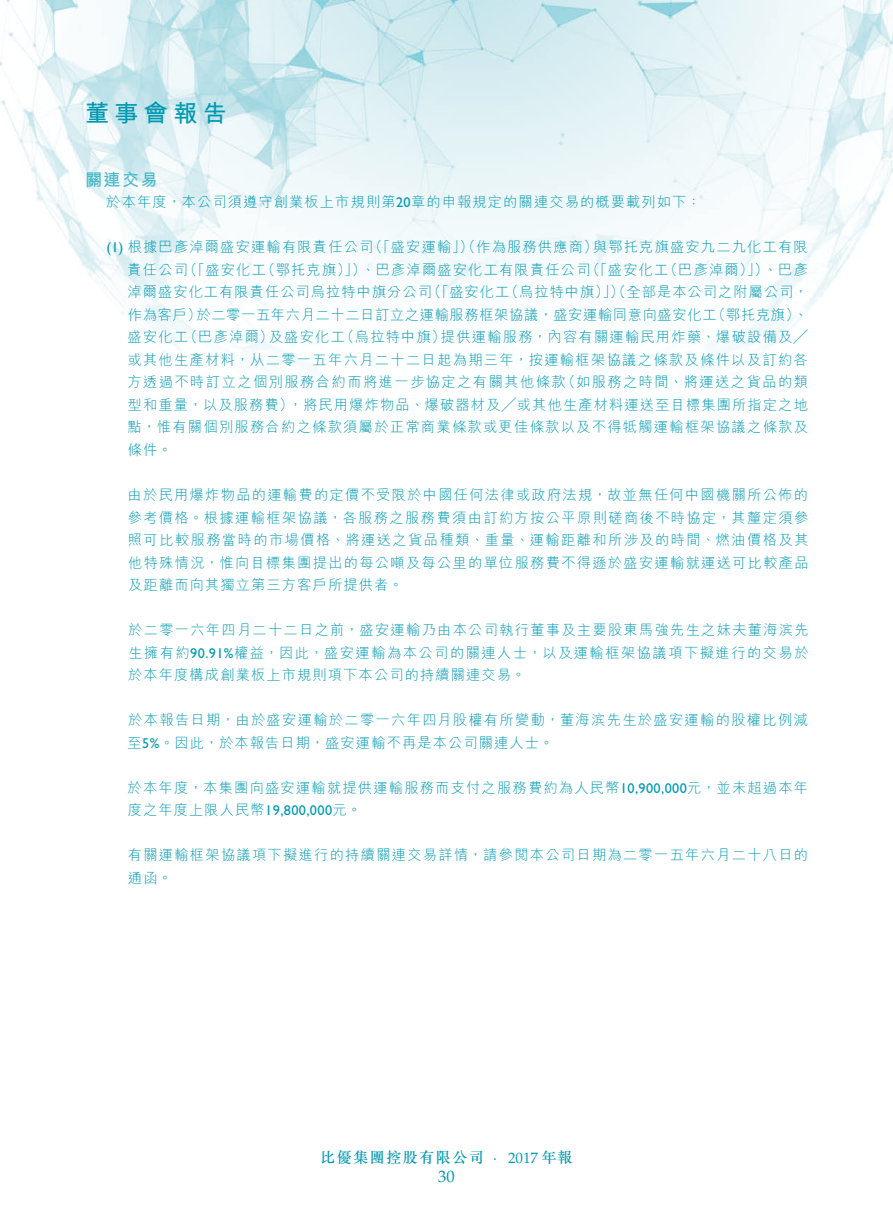
<style>
.page{position:relative;width:893px;height:1212px;background:#fff}
.page>*{position:absolute;margin:0;border:0;box-sizing:border-box;transform-origin:0 0}
.t1{font:700 24px "M Hei HK";letter-spacing:.23em;color:#0099b1}
.t2{font:700 17.25px "M Hei HK";color:#45b9cb}
.t3{font:16.5px "Palatino LT Std";color:#0099b1}
.t4{font:500 15px "M Sung HK";letter-spacing:.1em;color:#0099b1}
.t5{font:15px "Palatino LT Std";color:#0099b1}
.t6{font:300 14.25px/22.5px "M Hei HK";letter-spacing:.085em;color:#0099b1}
.t7{font:300 14.25px "M Hei HK";letter-spacing:.045em;color:#0099b1}
.s1{font-family:"Gill Sans Std";font-weight:400}
.s2{font-family:"M Sung HK";font-weight:500}
</style>
<div class="page">
<img style="left:0;top:0;width:893px;height:376px">
<h1 class="t1" style="left:85px;top:95px;width:143px">董事會報告</h1>
<p class="t2" style="left:85px;top:167px;width:75px">關連交易</p>
<p class="t6" style="left:106px;top:190px;width:596px">於本年度，本公司須遵守創業板上市規則第<span class="s1">20</span>章的申報規定的關連交易的概要載列如下：</p>
<p class="t6" style="left:593px;top:235px;width:216px">與鄂托克旗盛安九二九化工有限</p>
<p class="t6" style="left:369px;top:235px;width:231px">（「盛安運輸」）（作為服務供應商）</p>
<p class="t6" style="left:106px;top:235px;width:269px"><span class="s1">)1(</span> 根據巴彥淖爾盛安運輸有限責任公司</p>
<p class="t6" style="left:183px;top:258px;width:84px">（「盛安化工</p>
<p class="t6" style="left:261px;top:258px;width:331px">（鄂托克旗）」）、巴彥淖爾盛安化工有限責任公司</p>
<p class="t6" style="left:586px;top:258px;width:84px">（「盛安化工</p>
<p class="t6" style="left:664px;top:258px;width:146px">（巴彥淖爾）」）、巴彥</p>
<p class="t6" style="left:127px;top:258px;width:62px">責任公司</p>
<p class="t6" style="left:427px;top:280px;width:84px">（「盛安化工</p>
<p class="t6" style="left:504px;top:280px;width:305px">（烏拉特中旗）」）（全部是本公司之附屬公司，</p>
<p class="t6" style="left:128px;top:280px;width:306px">淖爾盛安化工有限責任公司烏拉特中旗分公司</p>
<p class="t6" style="left:128px;top:303px;width:75px">作為客戶）</p>
<p class="t6" style="left:712px;top:303px;width:98px">（鄂托克旗、(</p>
<p class="t7" style="left:196px;top:305px;width:522px">於二零一五年六月二十二日訂立之運輸服務框架協議，盛安運輸同意向盛安化工</p>
<p class="t6" style="left:441px;top:325px;width:368px">提供運輸服務，內容有關運輸民用炸藥、爆破設備及╱</p>
<p class="t6" style="left:184px;top:325px;width:91px">（巴彥淖爾）</p>
<p class="t6" style="left:340px;top:325px;width:107px">（烏拉特中旗）</p>
<p class="t6" style="left:128px;top:325px;width:62px">盛安化工</p>
<p class="t6" style="left:127px;top:348px;width:682px">或其他生產材料，从二零一五年六月二十二日起為期三年，按運輸框架協議之條款及條件以及訂約各</p>
<p class="t6" style="left:561px;top:370px;width:248px">（如服務之時間、將運送之貨品的類</p>
<p class="t6" style="left:269px;top:325px;width:78px">及盛安化工</p>
<p class="t6" style="left:289px;top:370px;width:521px;text-indent:-161px">方透過不時訂立之個別服務合約而將進一步協定之有關其他條款<br>，將民用爆炸物品、爆破器材及╱或其他生產材料運送至目標集團所指定之地</p>
<p class="t6" style="left:128px;top:393px;width:682px">型和重量，以及服務費）<br>點，惟有關個別服務合約之條款須屬於正常商業條款或更佳條款以及不得牴觸運輸框架協議之條款及條件。</p>
<p class="t6" style="left:128px;top:483px;width:682px;text-align:justify">由於民用爆炸物品的運輸費的定價不受限於中國任何法律或政府法規，故並無任何中國機關所公佈的參考價格。根據運輸框架協議，各服務之服務費須由訂約方按公平原則磋商後不時協定，其釐定須參照可比較服務當時的市場價格、將運送之貨品種類、重量、運輸距離和所涉及的時間、燃油價格及其他特殊情況，惟向目標集團提出的每公噸及每公里的單位服務費不得遜於盛安運輸就運送可比較產品及距離而向其獨立第三方客戶所提供者。</p>
<p class="t6" style="left:128px;top:618px;width:682px;text-align:justify">於二零一六年四月二十二日之前，盛安運輸乃由本公司執行董事及主要股東馬強先生之妹夫董海滨先生擁有約<span class="s1">90.91%</span>權益，因此，盛安運輸為本公司的關連人士，以及運輸框架協議項下擬進行的交易於於本年度構成創業板上市規則項下本公司的持續關連交易。</p>
<p class="t6" style="left:128px;top:708px;width:682px">於本報告日期，由於盛安運輸於二零一六年四月股權有所變動，董海滨先生於盛安運輸的股權比例減至<span class="s1">5%</span>。因此，於本報告日期，盛安運輸不再是本公司關連人士。</p>
<p class="t6" style="left:128px;top:775px;width:682px">於本年度，本集團向盛安運輸就提供運輸服務而支付之服務費約為人民幣<span class="s1">10,900,000</span>元，並未超過本年度之年度上限人民幣<span class="s1">19,800,000</span>元。</p>
<p class="t6" style="left:128px;top:843px;width:682px">有關運輸框架協議項下擬進行的持續關連交易詳情，請參閱本公司日期為二零一五年六月二十八日的通函。</p>
<p class="t4" style="left:320px;top:1147px;width:165px">比優集團控股有限公司</p>
<p class="t3" style="left:438px;top:1167px;width:18px">30</p>
<p class="t5" style="left:493px;top:1149px;width:5px">·</p>
<p class="t5" style="left:508px;top:1149px;width:66px">2017 <span class="s2">年報</span></p>
</div>
